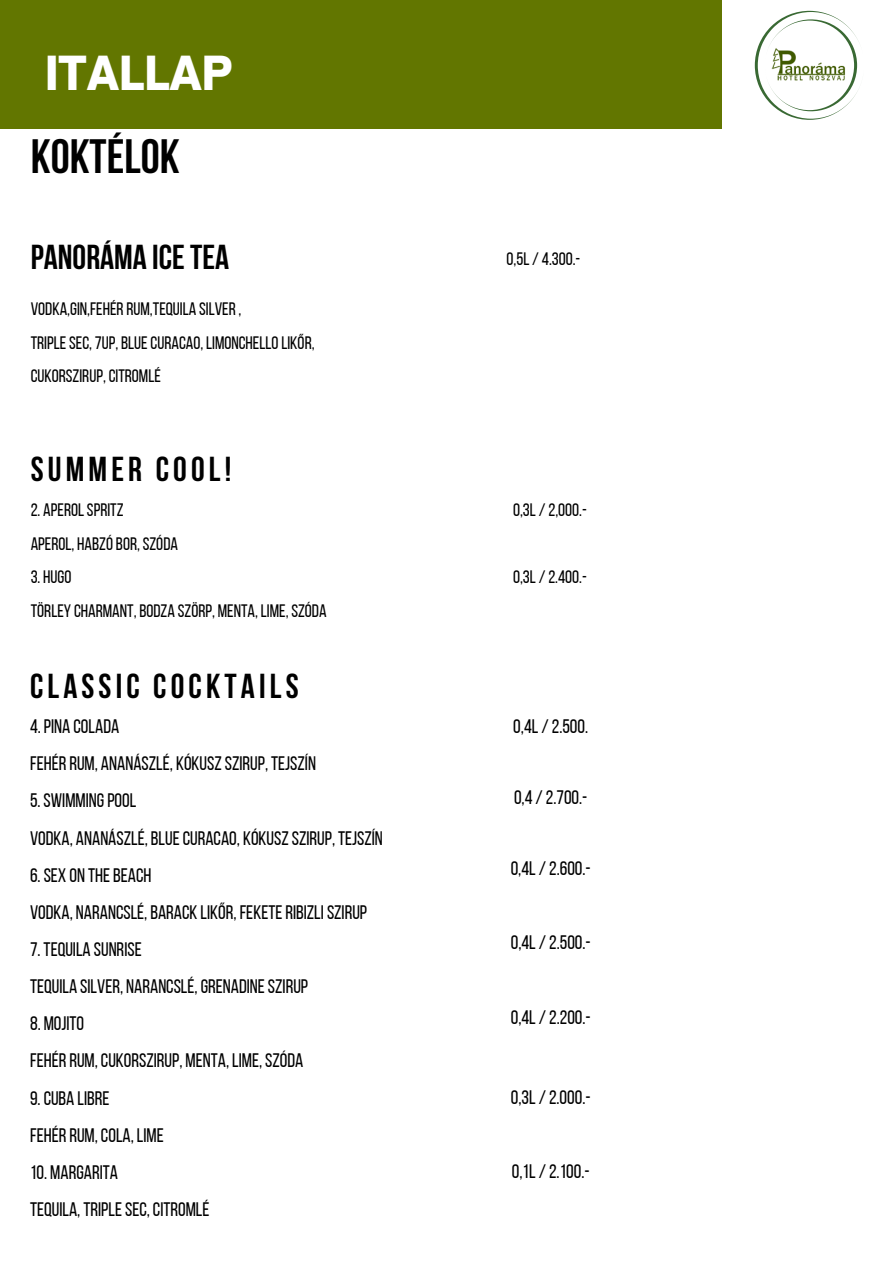
<style>
.page{position:relative;width:894px;height:1264px;background:#fff}
.page>*{position:absolute;margin:0;border:0;box-sizing:border-box;transform-origin:0 0}
.t1{font:700 48px "Bebas Neue";color:#000}
.t2{font:900 45px "Open Sauce One";color:#fff}
.t3{font:700 34.5px "Bebas Neue";letter-spacing:.12em;color:#000}
.t4{font:700 34.5px "Bebas Neue";color:#000}
.t5{font:19.5px "Bebas Neue";color:#000}
.t6{font:18px "Bebas Neue";color:#000}
</style>
<div class="page">
<div style="left:0;top:0;width:721px;height:128px;background:#627600"></div>
<svg style="left:754px;top:11px;width:105px;height:109px"></svg>
<img style="left:770px;top:45px;width:78px;height:58px">
<h1 class="t2" style="left:45px;top:45px;width:189px">ITALLAP</h1>
<h2 class="t1" style="left:31px;top:136px;width:150px">KOKTÉLOK</h2>
<p class="t4" style="left:31px;top:243px;width:200px">PANORÁMA ICETEA</p>
<p class="t6" style="left:31px;top:301px;width:212px">VODKA,GIN,FEHÉRRUM,TEQUILA SILVER,</p>
<p class="t6" style="left:31px;top:335px;width:285px">TRIPLESEC, 7UP, BLUECURACAO, LIMONCHELLOLIKŐR,</p>
<p class="t6" style="left:31px;top:369px;width:132px">CUKORSZIRUP, CITROMLÉ</p>
<p class="t3" style="left:31px;top:455px;width:202px">SUMMER COOL!</p>
<p class="t6" style="left:31px;top:502px;width:94px">2. APEROL SPRITZ</p>
<p class="t6" style="left:31px;top:536px;width:149px">APEROL, HABZÓ BOR, SZÓDA</p>
<p class="t6" style="left:31px;top:570px;width:42px">3. HUGO</p>
<h3 class="t6" style="left:31px;top:603px;width:297px">TÖRLEY CHARMANT, BODZA SZÖRP, MENTA, LIME, SZÓDA</h3>
<p class="t3" style="left:30px;top:672px;width:270px">CLASSIC COCKTAILS</p>
<p class="t5" style="left:30px;top:718px;width:91px">4. PINA COLADA</p>
<p class="t5" style="left:30px;top:755px;width:287px">FEHÉRRUM, ANANÁSZLÉ, KÓKUSZSZIRUP, TEJSZÍN</p>
<p class="t5" style="left:30px;top:792px;width:108px">5. SWIMMINGPOOL</p>
<p class="t5" style="left:30px;top:830px;width:354px">VODKA, ANANÁSZLÉ, BLUECURACAO, KÓKUSZSZIRUP, TEJSZÍN</p>
<p class="t5" style="left:30px;top:867px;width:123px">6. SEX ON THEBEACH</p>
<h3 class="t5" style="left:30px;top:904px;width:338px">VODKA, NARANCSLÉ, BARACK LIKŐR, FEKETERIBIZLI SZIRUP</h3>
<p class="t5" style="left:30px;top:941px;width:113px">7. TEQUILA SUNRISE</p>
<p class="t5" style="left:30px;top:978px;width:279px">TEQUILA SILVER, NARANCSLÉ, GRENADINESZIRUP</p>
<p class="t5" style="left:30px;top:1015px;width:56px">8. MOJITO</p>
<p class="t5" style="left:30px;top:1052px;width:275px">FEHÉRRUM, CUKORSZIRUP, MENTA, LIME, SZÓDA</p>
<p class="t5" style="left:30px;top:1089px;width:81px">9. CUBA LIBRE</p>
<p class="t5" style="left:30px;top:1127px;width:135px">FEHÉRRUM, COLA, LIME</p>
<p class="t5" style="left:30px;top:1164px;width:90px">10. MARGARITA</p>
<p class="t5" style="left:30px;top:1201px;width:181px">TEQUILA, TRIPLESEC, CITROMLÉ</p>
<p class="t6" style="left:506px;top:251px;width:75px">0,5L / 4.300.-</p>
<p class="t6" style="left:513px;top:502px;width:75px">0,3L / 2,000.-</p>
<p class="t6" style="left:513px;top:570px;width:75px">0,3L / 2.400.-</p>
<p class="t5" style="left:513px;top:718px;width:76px">0,4L/2.500.</p>
<p class="t5" style="left:514px;top:789px;width:75px">0,4 /2.700.-</p>
<p class="t5" style="left:510px;top:860px;width:81px">0,4L/2.600.-</p>
<p class="t5" style="left:510px;top:934px;width:81px">0,4L/2.500.-</p>
<p class="t5" style="left:510px;top:1008px;width:81px">0,4L/2.200.-</p>
<p class="t5" style="left:510px;top:1088px;width:81px">0,3L/2.000.-</p>
<p class="t5" style="left:511px;top:1163px;width:79px">0,1L/2.100.-</p>
</div>
